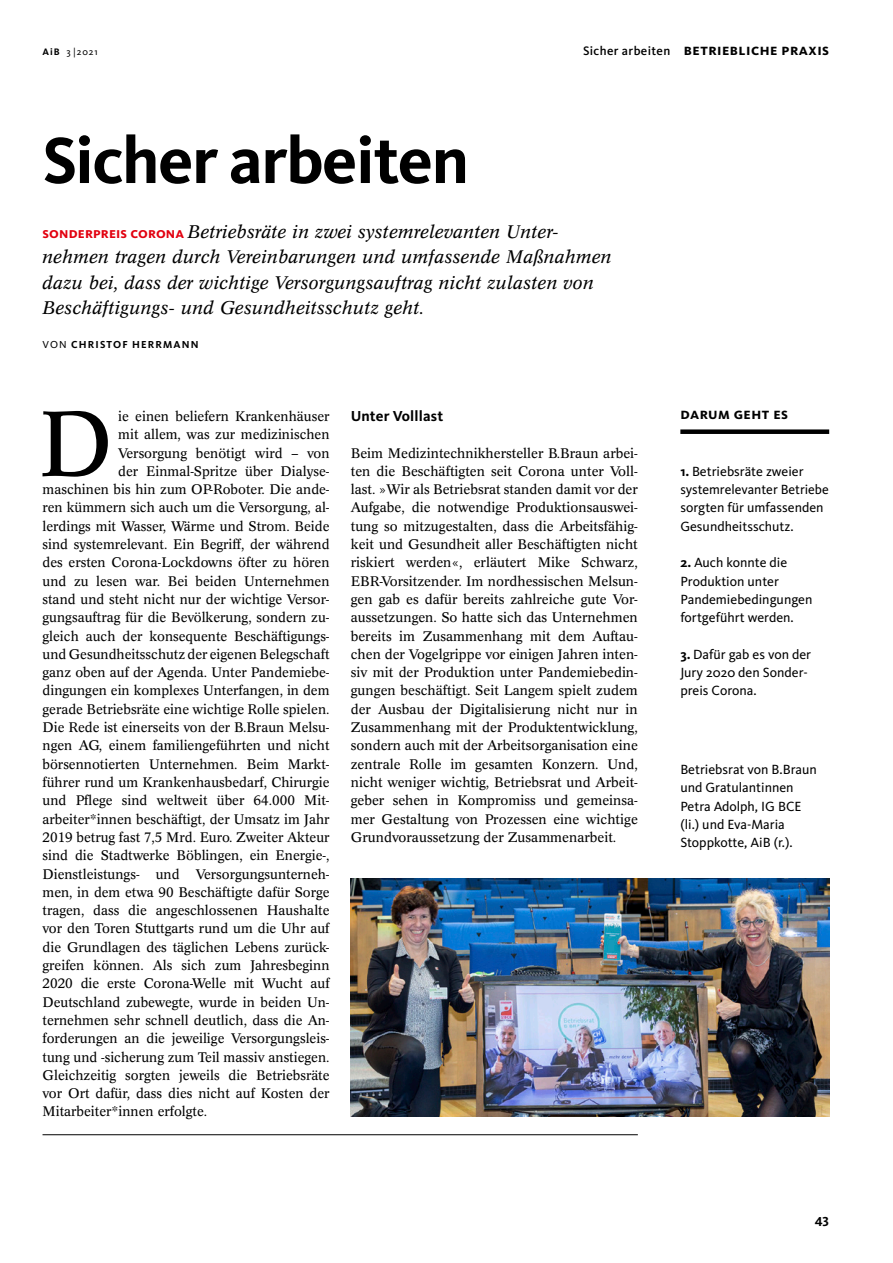
<style>
.page{position:relative;width:893px;height:1263px;background:#fff}
.page>*{position:absolute;margin:0;border:0;box-sizing:border-box;transform-origin:0 0}
.t1{font:90.75px "Concorde Pro";color:#000}
.t2{font:700 67.5px "Kievit Pro";letter-spacing:-.02em;color:#000}
.t3{font:italic 18px/25.5px "Concorde Pro";letter-spacing:.01em;color:#000}
.t4{font:700 15.75px "Kievit Pro";letter-spacing:.03em;color:#000}
.t5{font:700 15px "Kievit Pro";color:#000}
.t6{font:13.8px/18.3px "Kievit Pro";color:#000}
.t7{font:13.65px/18.3px "Concorde Pro";color:#000;text-align:justify}
.t8{font:700 13.5px "Kievit Pro";color:#000}
.t9{font:700 10.5px "Kievit Pro";letter-spacing:.11em;color:#000}
.t10{font:9.75px "Kievit Pro";color:#000}
.s1{font-weight:700}
.s2{font-family:"Kievit OT";font-weight:500;font-size:12.75px}
.s3{font-family:"Kievit Pro";font-weight:700;font-style:normal;font-size:15px;color:#e2000f}
.s4{font-weight:400}
</style>
<div class="page">
<hr style="left:43px;top:1134px;width:595px;height:1px;background:#000">
<div style="left:680px;top:429px;width:149px;height:5px;background:#000"></div>
<img style="left:351px;top:878px;width:478px;height:238px">
<p class="t10" style="left:43px;top:46px;width:57px"><span class="s1">AiB</span> 3 |2021</p>
<h2 class="t2" style="left:43px;top:120px;width:428px">Sicher arbeiten</h2>
<p class="t4" style="left:583px;top:40px;width:248px"><span class="s2">Sicher arbeiten</span> Betriebliche Praxis</p>
<p class="t3" style="left:43px;top:219px;width:571px"><span class="s3">Sonderpreis Corona</span> Betriebsräte in zwei systemrelevanten Unter&shy;nehmen tragen durch Vereinbarungen und umfassende Maßnahmen dazu bei, dass der wichtige Versorgungsauftrag nicht zulasten von Beschäftigungs- und Gesundheitsschutz geht.</p>
<p class="t9" style="left:43px;top:338px;width:158px"><span class="s4">VON</span> CHRISTOF HERRMANN</p>
<h1 class="t1" style="left:38px;top:385px;width:76px">D</h1>
<p class="t7" style="left:118px;top:407px;width:213px">ie einen beliefern Krankenhäuser</p>
<p class="t7" style="left:118px;top:425px;width:213px">mit allem, was zur medizinischen</p>
<p class="t7" style="left:118px;top:444px;width:213px">Versorgung benötigt wird – von</p>
<p class="t7" style="left:118px;top:462px;width:213px">der Einmal-Spritze über Dialyse-</p>
<p class="t7" style="left:43px;top:480px;width:289px">maschinen bis hin zum OP-Roboter. Die ande-</p>
<p class="t7" style="left:43px;top:499px;width:289px">ren kümmern sich auch um die Versorgung, al-</p>
<p class="t7" style="left:43px;top:517px;width:288px">lerdings mit Wasser, Wärme und Strom. Beide</p>
<p class="t7" style="left:43px;top:535px;width:289px">sind systemrelevant. Ein Begriff, der während</p>
<p class="t7" style="left:43px;top:553px;width:289px">des ersten Corona-Lockdowns öfter zu hören</p>
<p class="t7" style="left:43px;top:572px;width:289px">und zu lesen war. Bei beiden Unternehmen</p>
<p class="t7" style="left:43px;top:590px;width:289px">stand und steht nicht nur der wichtige Versor-</p>
<p class="t7" style="left:43px;top:608px;width:289px">gungsauftrag für die Bevölkerung, sondern zu-</p>
<p class="t7" style="left:43px;top:627px;width:289px">gleich auch der konsequente Beschäftigungs-</p>
<p class="t7" style="left:43px;top:645px;width:289px">und Gesundheitsschutz der eigenen Belegschaft</p>
<p class="t7" style="left:43px;top:663px;width:289px">ganz oben auf der Agenda. Unter Pandemiebe-</p>
<p class="t7" style="left:43px;top:682px;width:289px">dingungen ein komplexes Unterfangen, in dem</p>
<p class="t7" style="left:43px;top:700px;width:289px">gerade Betriebsräte eine wichtige Rolle spielen.</p>
<p class="t7" style="left:43px;top:718px;width:289px">Die Rede ist einerseits von der B.Braun Melsu-</p>
<p class="t7" style="left:43px;top:736px;width:289px">ngen AG, einem familiengeführten und nicht</p>
<p class="t7" style="left:43px;top:755px;width:289px">börsennotierten Unternehmen. Beim Markt-</p>
<p class="t7" style="left:43px;top:773px;width:289px">führer rund um Krankenhausbedarf, Chirurgie</p>
<p class="t7" style="left:43px;top:791px;width:288px">und Pflege sind weltweit über 64.000 Mit-</p>
<p class="t7" style="left:43px;top:810px;width:289px">arbeiter*innen beschäftigt, der Umsatz im Jahr</p>
<p class="t7" style="left:43px;top:828px;width:289px">2019 betrug fast 7,5 Mrd. Euro. Zweiter Akteur</p>
<p class="t7" style="left:43px;top:846px;width:289px">sind die Stadtwerke Böblingen, ein Energie-,</p>
<p class="t7" style="left:43px;top:865px;width:289px">Dienstleistungs- und Versorgungsunterneh-</p>
<p class="t7" style="left:43px;top:883px;width:289px">men, in dem etwa 90 Beschäftigte dafür Sorge</p>
<p class="t7" style="left:43px;top:901px;width:288px">tragen, dass die angeschlossenen Haushalte</p>
<p class="t7" style="left:43px;top:919px;width:288px">vor den Toren Stuttgarts rund um die Uhr auf</p>
<p class="t7" style="left:43px;top:938px;width:289px">die Grundlagen des täglichen Lebens zurück-</p>
<p class="t7" style="left:43px;top:956px;width:288px">greifen können. Als sich zum Jahresbeginn</p>
<p class="t7" style="left:43px;top:974px;width:289px">2020 die erste Corona-Welle mit Wucht auf</p>
<p class="t7" style="left:43px;top:993px;width:289px">Deutschland zubewegte, wurde in beiden Un-</p>
<p class="t7" style="left:43px;top:1011px;width:289px">ternehmen sehr schnell deutlich, dass die An-</p>
<p class="t7" style="left:43px;top:1029px;width:289px">forderungen an die jeweilige Versorgungsleis-</p>
<p class="t7" style="left:43px;top:1048px;width:289px">tung und -sicherung zum Teil massiv anstiegen.</p>
<p class="t7" style="left:43px;top:1066px;width:289px">Gleichzeitig sorgten jeweils die Betriebsräte</p>
<p class="t7" style="left:43px;top:1084px;width:289px">vor Ort dafür, dass dies nicht auf Kosten der</p>
<p class="t7" style="left:43px;top:1102px;width:166px">Mitarbeiter*innen erfolgte.</p>
<p class="t5" style="left:351px;top:407px;width:94px">Unter Volllast</p>
<p class="t7" style="left:351px;top:444px;width:289px">Beim Medizintechnikhersteller B.Braun arbei&shy;ten die Beschäftigten seit Corona unter Voll&shy;last. »Wir als Betriebsrat standen damit vor der Aufgabe, die notwendige Produktionsauswei&shy;tung so mitzugestalten, dass die Arbeitsfähig&shy;keit und Gesundheit aller Beschäftigten nicht riskiert werden«, erläutert Mike Schwarz, EBR-Vorsitzender. Im nordhessischen Melsun&shy;gen gab es dafür bereits zahlreiche gute Vor&shy;aussetzungen. So hatte sich das Unternehmen bereits im Zusammenhang mit dem Auftau&shy;chen der Vogelgrippe vor einigen Jahren inten&shy;siv mit der Produktion unter Pandemiebedin&shy;gungen beschäftigt. Seit Langem spielt zudem der Ausbau der Digitalisierung nicht nur in Zusammenhang mit der Produktentwicklung, sondern auch mit der Arbeitsorganisation eine zentrale Rolle im gesamten Konzern. Und, nicht weniger wichtig, Betriebsrat und Arbeit&shy;geber sehen in Kompromiss und gemeinsa&shy;mer Gestaltung von Prozessen eine wichtige Grundvoraussetzung der Zusammenarbeit.</p>
<p class="t4" style="left:680px;top:405px;width:109px">Darum geht es</p>
<p class="t6" style="left:680px;top:462px;width:150px"><span class="s1">1.</span> Betriebsräte zweier systemrelevanter Betriebe sorgten für umfassenden<br>Gesundheitsschutz.</p>
<p class="t6" style="left:680px;top:553px;width:134px"><span class="s1">2.</span> Auch konnte die<br>Produktion unter<br>Pandemiebedingungen fortgeführt werden.</p>
<p class="t6" style="left:680px;top:645px;width:132px"><span class="s1">3.</span> Dafür gab es von der<br>Jury 2020 den Sonder&shy;preis Corona.</p>
<p class="t6" style="left:680px;top:760px;width:138px">Betriebsrat von B.Braun und Gratulantinnen<br>Petra Adolph, IG BCE (li.) und Eva-Maria<br>Stoppkotte, AiB (r.).</p>
<p class="t8" style="left:815px;top:1214px;width:16px">43</p>
</div>
